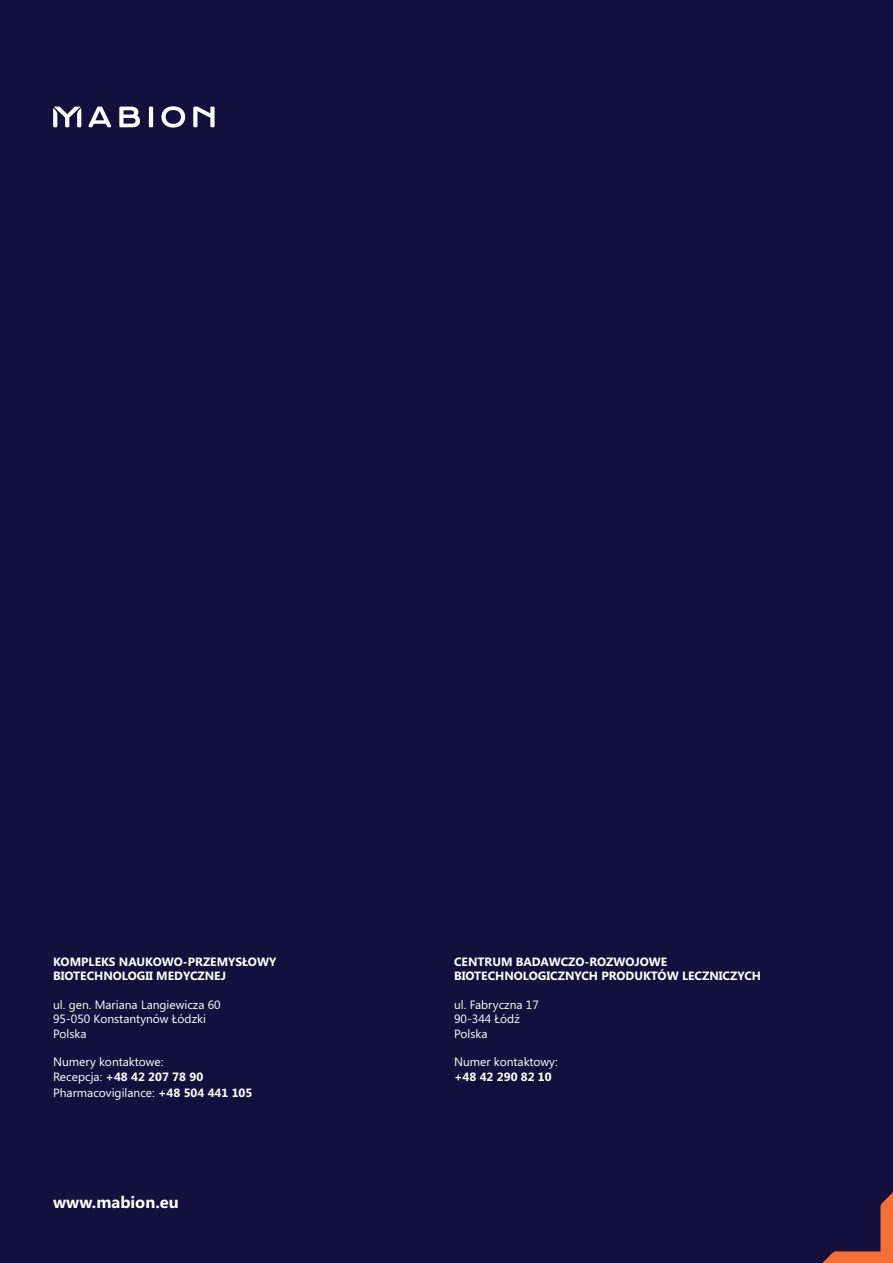
<style>
.page{position:relative;width:893px;height:1263px;background:#150f3e}
.page>*{position:absolute;margin:0;border:0;box-sizing:border-box;transform-origin:0 0}
.t1{font:700 16.5px "Segoe UI";color:#fff}
.t2{font:12px/14.4px "Segoe UI";color:#fff}
.t3{font:700 12px/14.4px "Segoe UI";color:#fff}
.s1{font-weight:700}
</style>
<div class="page">
<svg style="left:822px;top:1192px;width:71px;height:71px"></svg>
<svg style="left:53px;top:107px;width:28px;height:20px"></svg>
<svg style="left:88px;top:107px;width:23px;height:20px"></svg>
<svg style="left:119px;top:107px;width:21px;height:20px"></svg>
<hr style="left:149px;top:107px;width:4px;height:20px;background:#fff">
<svg style="left:161px;top:106px;width:24px;height:22px"></svg>
<svg style="left:193px;top:107px;width:22px;height:20px"></svg>
<p class="t3" style="left:53px;top:955px;width:225px">KOMPLEKS NAUKOWO-PRZEMYSŁOWY<br>BIOTECHNOLOGII MEDYCZNEJ</p>
<p class="t2" style="left:53px;top:998px;width:169px">ul. gen. Mariana Langiewicza 60<br>95-050 Konstantynów Łódzki<br>Polska</p>
<p class="t2" style="left:53px;top:1056px;width:152px">Numery kontaktowe:<br>Recepcja: <span class="s1">+48 42 207 78 90</span></p>
<p class="t2" style="left:53px;top:1087px;width:201px">Pharmacovigilance: <span class="s1">+48 504 441 105</span></p>
<h1 class="t1" style="left:53px;top:1196px;width:127px">www.mabion.eu</h1>
<p class="t3" style="left:454px;top:955px;width:308px">CENTRUM BADAWCZO-ROZWOJOWE<br>BIOTECHNOLOGICZNYCH PRODUKTÓW LECZNICZYCH</p>
<p class="t2" style="left:454px;top:998px;width:86px">ul. Fabryczna 17<br>90-344 Łódź<br>Polska</p>
<p class="t2" style="left:454px;top:1056px;width:105px">Numer kontaktowy:</p>
<p class="t3" style="left:454px;top:1070px;width:99px">+48 42 290 82 10</p>
</div>
